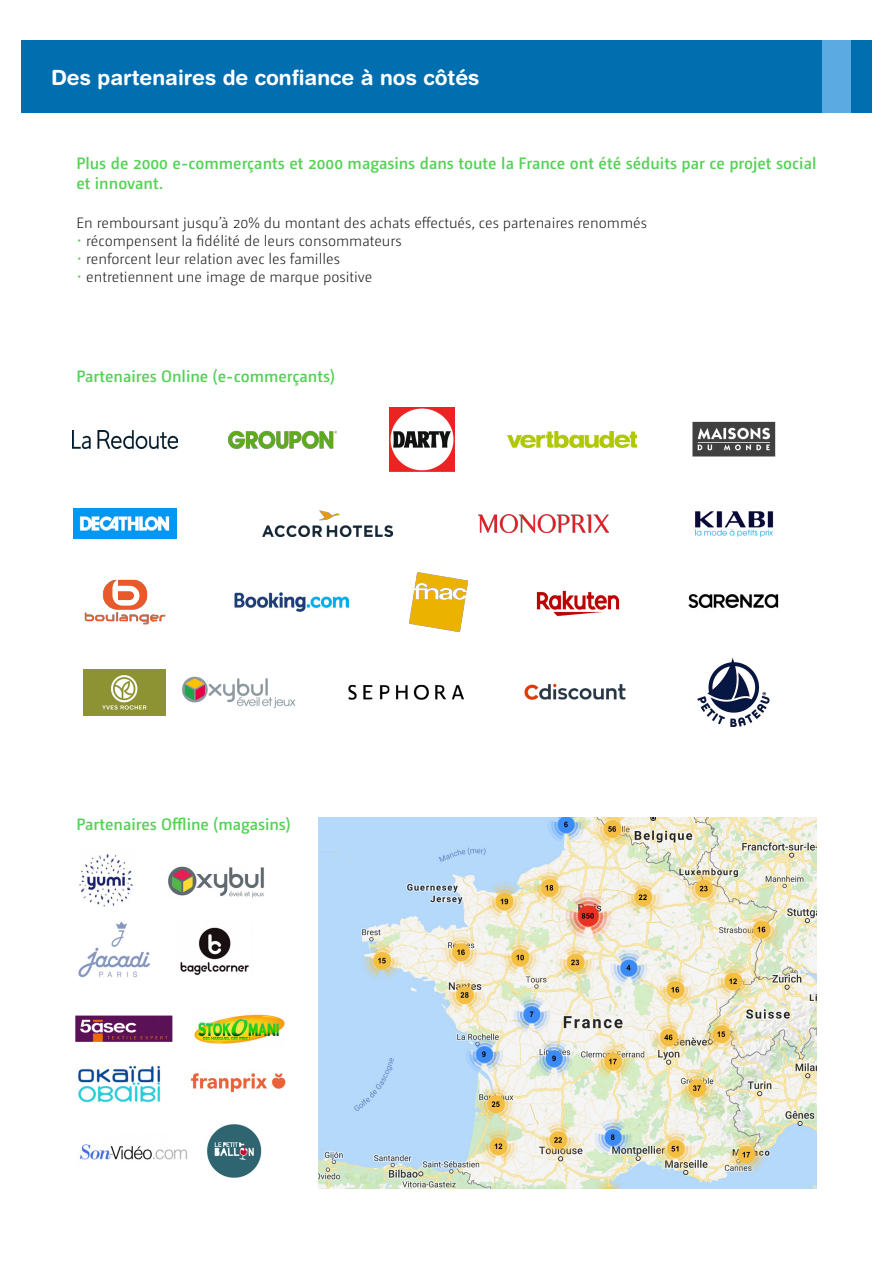
<style>
.page{position:relative;width:893px;height:1263px;background:#fff}
.page>*{position:absolute;margin:0;border:0;box-sizing:border-box;transform-origin:0 0}
.t1{font:700 21px "Helvetica Rounded";color:#fff}
.List_Paragraph{font:600 16.5px/19.8px "Camingo Dos";color:#55d255}
.t2{font:300 15px "Camingo Dos";color:#231f20}
.s1{color:#55d255}
</style>
<div class="page">
<div style="left:21px;top:40px;width:851px;height:73px;background:#006eaf"></div>
<div style="left:822px;top:40px;width:28px;height:73px;background:#5baae2"></div>
<img style="left:390px;top:407px;width:64px;height:65px">
<img style="left:227px;top:430px;width:109px;height:19px">
<img style="left:72px;top:431px;width:105px;height:17px">
<img style="left:698px;top:658px;width:72px;height:69px">
<img style="left:73px;top:509px;width:103px;height:30px">
<img style="left:263px;top:511px;width:130px;height:26px">
<img style="left:84px;top:579px;width:82px;height:46px">
<img style="left:84px;top:670px;width:81px;height:45px">
<img style="left:692px;top:421px;width:84px;height:36px">
<img style="left:479px;top:515px;width:129px;height:18px">
<img style="left:182px;top:676px;width:114px;height:33px">
<img style="left:507px;top:432px;width:130px;height:15px">
<img style="left:524px;top:683px;width:102px;height:17px">
<img style="left:348px;top:684px;width:116px;height:16px">
<img style="left:234px;top:592px;width:114px;height:19px">
<img style="left:695px;top:511px;width:78px;height:26px">
<img style="left:688px;top:594px;width:91px;height:14px">
<img style="left:536px;top:590px;width:84px;height:27px">
<img style="left:409px;top:572px;width:58px;height:59px">
<img style="left:318px;top:817px;width:499px;height:371px">
<img style="left:78px;top:1065px;width:83px;height:38px">
<img style="left:78px;top:921px;width:73px;height:57px">
<img style="left:79px;top:854px;width:54px;height:53px">
<img style="left:75px;top:1015px;width:98px;height:26px">
<img style="left:180px;top:927px;width:69px;height:49px">
<img style="left:190px;top:1073px;width:96px;height:20px">
<img style="left:207px;top:1124px;width:55px;height:54px">
<img style="left:194px;top:1014px;width:91px;height:30px">
<img style="left:79px;top:1144px;width:108px;height:16px">
<img style="left:168px;top:866px;width:96px;height:32px">
<p class="t1" style="left:51px;top:65px;width:430px">Des partenaires de confiance à nos côtés</p>
<p class="List_Paragraph" style="left:77px;top:154px;width:741px">Plus de 2000 e-commerçants et 2000 magasins dans toute la France ont été séduits par ce projet social et innovant.</p>
<p class="t2" style="left:77px;top:215px;width:572px">En remboursant jusqu’à 20% du montant des achats effectués, ces partenaires renommés</p>
<p class="t2" style="left:77px;top:233px;width:327px"><span class="s1">•</span> récompensent la fidélité de leurs consommateurs</p>
<p class="t2" style="left:77px;top:251px;width:265px"><span class="s1">•</span> renforcent leur relation avec les familles</p>
<p class="t2" style="left:77px;top:269px;width:297px"><span class="s1">•</span> entretiennent une image de marque positive</p>
<p class="List_Paragraph" style="left:77px;top:366px;width:260px">Partenaires Online (e-commerçants)</p>
<p class="List_Paragraph" style="left:77px;top:814px;width:216px">Partenaires Offline (magasins)</p>
</div>
